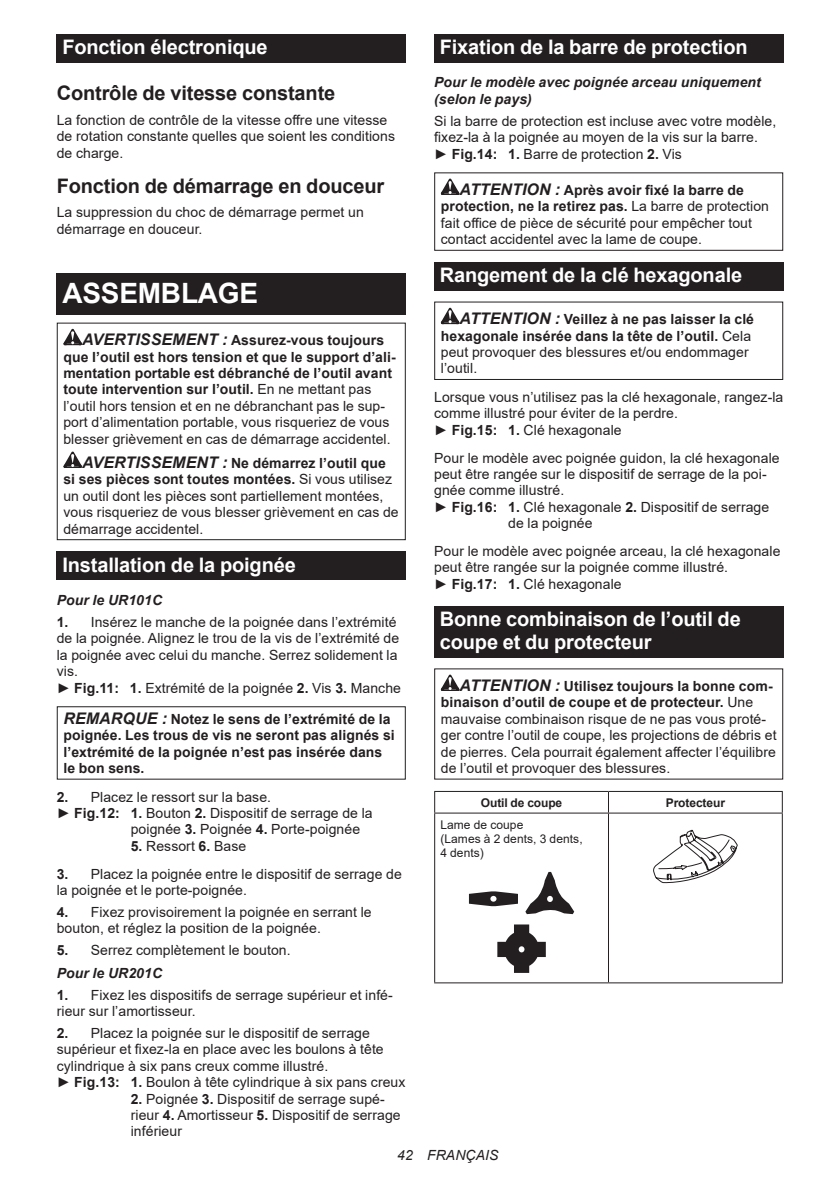
<style>
.page{position:relative;width:840px;height:1191px;background:#fff}
.page>*{position:absolute;margin:0;border:0;box-sizing:border-box;transform-origin:0 0}
.t1{font:700 28px "Arial";letter-spacing:-.01em;color:#fff}
.t2{font:700 20px/23.4px "Arial";letter-spacing:-.01em;color:#fff}
.t3{font:700 20px "Arial";letter-spacing:-.01em;color:#231f20}
.t4{font:14px/16.4px "Arial";letter-spacing:.005em;color:#231f20}
.t5{font:700 14px/16.4px "Arial";letter-spacing:.005em;color:#231f20}
.t6{font:italic 700 14px/16.4px "Arial";letter-spacing:.005em;color:#231f20}
.t7{font:italic 14px "Arial";letter-spacing:.005em;color:#231f20}
.t8{font:12px/14px "Arial";letter-spacing:.005em;color:#231f20}
.t9{font:700 12px "Arial";letter-spacing:-.01em;color:#231f20}
.s1{font-weight:700;font-style:italic;font-size:16px}
.s2{font-weight:700}
.s3{font-style:italic;font-size:16px}
.s4{font-weight:700;font-style:italic}
.s5{font-weight:400}
</style>
<div class="page">
<div style="left:57px;top:34px;width:348px;height:29px;background:#231f20"></div>
<div style="left:57px;top:273px;width:348px;height:41px;background:#231f20"></div>
<svg style="left:63px;top:329px;width:19px;height:16px"></svg>
<svg style="left:63px;top:451px;width:19px;height:17px"></svg>
<div style="left:57px;top:322px;width:348px;height:218px;border:1px solid #231f20"></div>
<div style="left:57px;top:551px;width:348px;height:29px;background:#231f20"></div>
<div style="left:57px;top:706px;width:348px;height:73px;border:1px solid #231f20"></div>
<div style="left:434px;top:34px;width:348px;height:29px;background:#231f20"></div>
<svg style="left:440px;top:179px;width:19px;height:16px"></svg>
<div style="left:434px;top:172px;width:348px;height:79px;border:1px solid #231f20"></div>
<div style="left:434px;top:262px;width:348px;height:29px;background:#231f20"></div>
<svg style="left:440px;top:308px;width:19px;height:16px"></svg>
<div style="left:434px;top:301px;width:348px;height:79px;border:1px solid #231f20"></div>
<div style="left:434px;top:605px;width:348px;height:52px;background:#231f20"></div>
<svg style="left:440px;top:674px;width:19px;height:17px"></svg>
<hr style="left:434px;top:791px;width:174px;height:1px;background:#231f20">
<svg style="left:434px;top:792px;width:1px;height:20px"></svg>
<hr style="left:608px;top:791px;width:174px;height:1px;background:#231f20">
<svg style="left:781px;top:792px;width:1px;height:20px"></svg>
<hr style="left:434px;top:812px;width:174px;height:1px;background:#231f20">
<hr style="left:434px;top:813px;width:1px;height:169px;background:#231f20">
<hr style="left:608px;top:812px;width:174px;height:1px;background:#231f20">
<hr style="left:607px;top:813px;width:1px;height:169px;background:#231f20">
<hr style="left:781px;top:813px;width:1px;height:169px;background:#231f20">
<hr style="left:434px;top:982px;width:174px;height:1px;background:#231f20">
<hr style="left:608px;top:982px;width:174px;height:1px;background:#231f20">
<svg style="left:497px;top:924px;width:48px;height:49px"></svg>
<svg style="left:525px;top:872px;width:49px;height:42px"></svg>
<svg style="left:468px;top:891px;width:49px;height:15px"></svg>
<svg style="left:653px;top:829px;width:84px;height:54px"></svg>
<h2 class="t2" style="left:62px;top:36px;width:207px">Fonction électronique</h2>
<h2 class="t3" style="left:57px;top:79px;width:280px">Contrôle de vitesse constante</h2>
<p class="t4" style="left:57px;top:112px;width:339px">La fonction de contrôle de la vitesse offre une vitesse de rotation constante quelles que soient les conditions de charge.</p>
<h2 class="t3" style="left:57px;top:171px;width:329px">Fonction de démarrage en douceur</h2>
<p class="t4" style="left:57px;top:204px;width:308px">La suppression du choc de démarrage permet un démarrage en douceur.</p>
<h1 class="t1" style="left:62px;top:274px;width:197px">ASSEMBLAGE</h1>
<p class="t4" style="left:63px;top:332px;width:333px;text-indent:19px"><span class="s1">AVERTISSEMENT :</span> <span class="s2">Assurez-vous toujours que l’outil est hors tension et que le support d’ali&shy;mentation portable est débranché de l’outil avant toute intervention sur l’outil.</span> En ne mettant pas l’outil hors tension et en ne débranchant pas le sup&shy;port d’alimentation portable, vous risqueriez de vous blesser grièvement en cas de démarrage accidentel.</p>
<p class="t4" style="left:63px;top:455px;width:336px;text-indent:19px"><span class="s1">AVERTISSEMENT :</span> <span class="s2">Ne démarrez l’outil que si ses pièces sont toutes montées.</span> Si vous utilisez un outil dont les pièces sont partiellement montées, vous risqueriez de vous blesser grièvement en cas de démarrage accidentel.</p>
<h2 class="t2" style="left:62px;top:553px;width:235px">Installation de la poignée</h2>
<p class="t6" style="left:57px;top:592px;width:107px">Pour le UR101C</p>
<p class="t4" style="left:57px;top:614px;width:345px"><span class="s2">1.</span> Insérez le manche de la poignée dans l’extrémité de la poignée. Alignez le trou de la vis de l’extrémité de la poignée avec celui du manche. Serrez solidement la vis.<br>► <span class="s2">Fig.11: 1.</span> Extrémité de la poignée <span class="s2">2.</span> Vis <span class="s2">3.</span> Manche</p>
<p class="t5" style="left:63px;top:711px;width:333px"><span class="s3">REMARQUE :</span> Notez le sens de l’extrémité de la poignée. Les trous de vis ne seront pas alignés si l’extrémité de la poignée n’est pas insérée dans le bon sens.</p>
<p class="t4" style="left:57px;top:788px;width:216px"><span class="s2">2.</span> Placez le ressort sur la base.</p>
<p class="t4" style="left:57px;top:805px;width:317px">► <span class="s2">Fig.12: 1.</span> Bouton <span class="s2">2.</span> Dispositif de serrage de la</p>
<p class="t4" style="left:131px;top:821px;width:231px">poignée <span class="s2">3.</span> Poignée <span class="s2">4.</span> Porte-poignée</p>
<p class="t4" style="left:131px;top:837px;width:117px"><span class="s2">5.</span> Ressort <span class="s2">6.</span> Base</p>
<p class="t4" style="left:57px;top:865px;width:346px"><span class="s2">3.</span> Placez la poignée entre le dispositif de serrage de la poignée et le porte-poignée.</p>
<p class="t4" style="left:57px;top:903px;width:316px"><span class="s2">4.</span> Fixez provisoirement la poignée en serrant le bouton, et réglez la position de la poignée.</p>
<p class="t4" style="left:57px;top:939px;width:235px;line-height:22px"><span class="s2">5.</span> Serrez complètement le bouton.<br><span class="s4">Pour le UR201C</span></p>
<p class="t4" style="left:57px;top:986px;width:337px"><span class="s2">1.</span> Fixez les dispositifs de serrage supérieur et infé&shy;rieur sur l’amortisseur.</p>
<p class="t4" style="left:57px;top:1024px;width:350px"><span class="s2">2.</span> Placez la poignée sur le dispositif de serrage supérieur et fixez-la en place avec les boulons à tête cylindrique à six pans creux comme illustré.<br>► <span class="s2">Fig.13: 1.</span> Boulon à tête cylindrique à six pans creux</p>
<p class="t4" style="left:131px;top:1090px;width:271px"><span class="s2">2.</span> Poignée <span class="s2">3.</span> Dispositif de serrage supé&shy;rieur <span class="s2">4.</span> Amortisseur <span class="s2">5.</span> Dispositif de serrage inférieur</p>
<h2 class="t2" style="left:439px;top:36px;width:309px">Fixation de la barre de protection</h2>
<p class="t6" style="left:434px;top:75px;width:328px">Pour le modèle avec poignée arceau uniquement (selon le pays)</p>
<p class="t4" style="left:434px;top:113px;width:343px">Si la barre de protection est incluse avec votre modèle, fixez-la à la poignée au moyen de la vis sur la barre.<br>► <span class="s2">Fig.14: 1.</span> Barre de protection <span class="s2">2.</span> Vis</p>
<p class="t4" style="left:440px;top:182px;width:329px;text-indent:19px"><span class="s1">ATTENTION :</span> <span class="s2">Après avoir fixé la barre de protection, ne la retirez pas.</span> La barre de protection fait office de pièce de sécurité pour empêcher tout contact accidentel avec la lame de coupe.</p>
<h2 class="t2" style="left:439px;top:264px;width:304px">Rangement de la clé hexagonale</h2>
<p class="t5" style="left:440px;top:311px;width:314px;text-indent:19px"><span class="s3">ATTENTION :</span> Veillez à ne pas laisser la clé hexagonale insérée dans la tête de l’outil. <span class="s5">Cela peut provoquer des blessures et/ou endommager l’outil.</span></p>
<p class="t4" style="left:434px;top:389px;width:350px">Lorsque vous n’utilisez pas la clé hexagonale, rangez-la comme illustré pour éviter de la perdre.<br>► <span class="s2">Fig.15: 1.</span> Clé hexagonale</p>
<p class="t4" style="left:434px;top:449px;width:347px">Pour le modèle avec poignée guidon, la clé hexagonale</p>
<p class="t4" style="left:434px;top:466px;width:334px">peut être rangée sur le dispositif de serrage de la poi-</p>
<p class="t4" style="left:434px;top:482px;width:131px">gnée comme illustré.</p>
<p class="t4" style="left:434px;top:498px;width:336px">► <span class="s2">Fig.16: 1.</span> Clé hexagonale <span class="s2">2.</span> Dispositif de serrage</p>
<p class="t4" style="left:508px;top:515px;width:86px">de la poignée</p>
<p class="t4" style="left:434px;top:542px;width:347px">Pour le modèle avec poignée arceau, la clé hexagonale peut être rangée sur la poignée comme illustré.<br>► <span class="s2">Fig.17: 1.</span> Clé hexagonale</p>
<h2 class="t2" style="left:439px;top:607px;width:302px">Bonne combinaison de l’outil de coupe et du protecteur</h2>
<p class="t4" style="left:440px;top:678px;width:337px;text-indent:19px"><span class="s1">ATTENTION :</span> <span class="s2">Utilisez toujours la bonne com&shy;binaison d’outil de coupe et de protecteur.</span> Une mauvaise combinaison risque de ne pas vous proté&shy;ger contre l’outil de coupe, les projections de débris et de pierres. Cela pourrait également affecter l’équilibre de l’outil et provoquer des blessures.</p>
<p class="t9" style="left:480px;top:794px;width:83px">Outil de coupe</p>
<p class="t9" style="left:665px;top:794px;width:61px">Protecteur</p>
<p class="t8" style="left:440px;top:817px;width:144px">Lame de coupe<br>(Lames à 2 dents, 3 dents,<br>4 dents)</p>
<p class="t7" style="left:397px;top:1146px;width:103px">42 FRANÇAIS</p>
</div>
